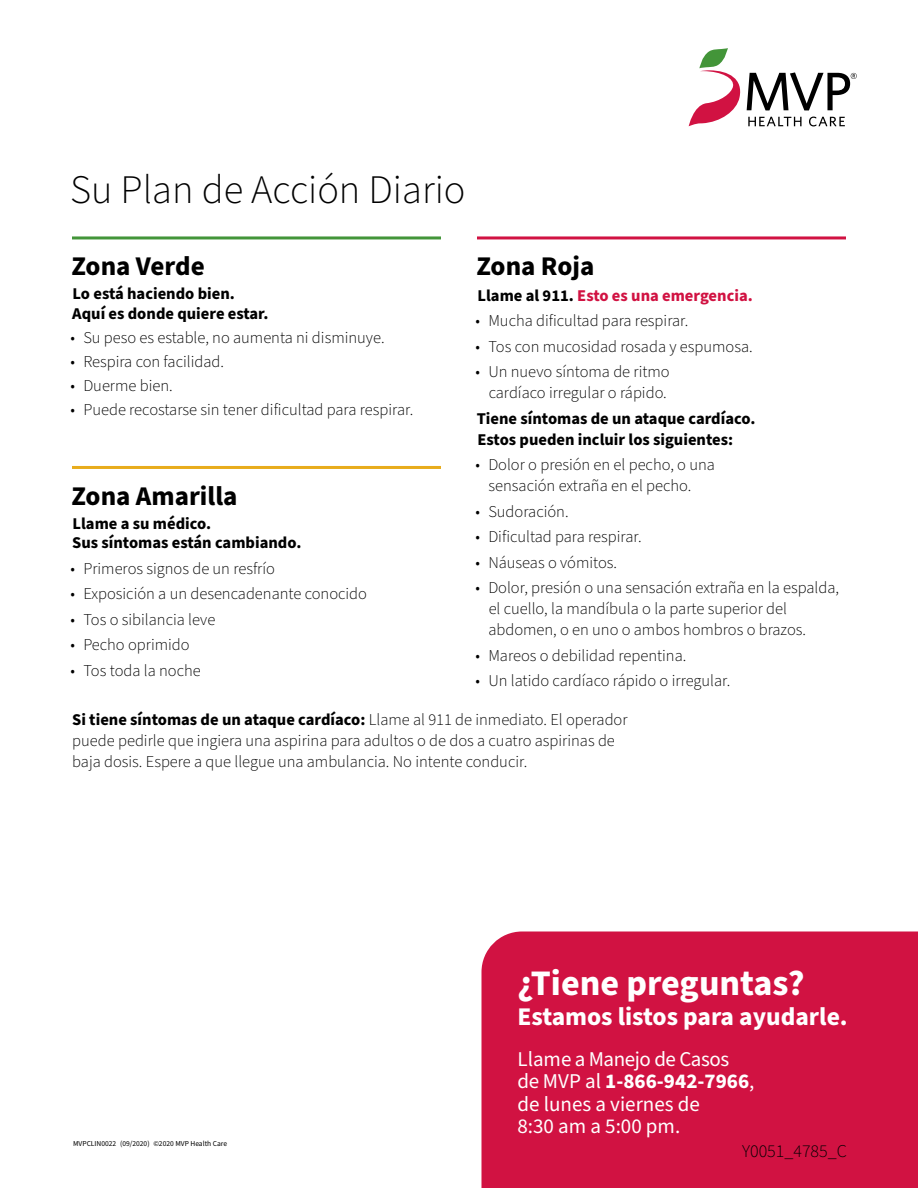
<style>
.page{position:relative;width:918px;height:1188px;background:#fff}
.page>*{position:absolute;margin:0;border:0;box-sizing:border-box;transform-origin:0 0}
.Digital_Headline_Lig{font:300 40.5px "Source Sans Pro";color:#000}
.t1{font:700 36px "Source Sans Pro";color:#fff}
.Rule_above{font:700 27px "Source Sans Pro";color:#000}
.t2{font:700 25.5px "Source Sans Pro";color:#fff}
.t3{font:21px/22.5px "Source Sans Pro";color:#fff}
.t4{font:300 18px "Source Sans Pro";color:#000}
.Digital_Text_Base{font:300 16.5px/21px "Source Sans Pro";color:#000}
.Digital_Text_Base-2{font:700 16.5px/19.5px "Source Sans Pro";color:#000}
.Digital_Text_Base-3{font:700 16.5px "Source Sans Pro";color:#d11242}
.t5{font:7.5px "Source Sans Pro";color:#000}
.s1{color:#000}
.s2{font-weight:700}
</style>
<div class="page">
<hr style="left:72px;top:236px;width:369px;height:3px;background:#439539">
<hr style="left:72px;top:466px;width:369px;height:3px;background:#e8ac1c">
<hr style="left:477px;top:236px;width:369px;height:3px;background:#d11242">
<div style="left:481px;top:932px;width:437px;height:256px;background:#d11242"></div>
<svg style="left:689px;top:48px;width:168px;height:78px"></svg>
<p class="Digital_Headline_Lig" style="left:70px;top:163px;width:397px">Su Plan de Acción Diario</p>
<p class="Rule_above" style="left:476px;top:248px;width:119px">Zona Roja</p>
<p class="Digital_Text_Base-3" style="left:478px;top:284px;width:277px"><span class="s1">Llame al 911.</span> Esto es una emergencia.</p>
<p class="Digital_Text_Base" style="left:476px;top:311px;width:214px">• Mucha dificultad para respirar.</p>
<p class="Digital_Text_Base" style="left:476px;top:337px;width:279px">• Tos con mucosidad rosada y espumosa.</p>
<p class="Digital_Text_Base" style="left:476px;top:362px;width:196px;text-align:right">• Un nuevo síntoma de ritmo cardíaco irregular o rápido.</p>
<p class="Digital_Text_Base-2" style="left:477px;top:408px;width:280px;line-height:21px">Tiene síntomas de un ataque cardíaco.<br>Estos pueden incluir los siguientes:</p>
<p class="Digital_Text_Base" style="left:489px;top:455px;width:228px;text-indent:-13px">• Dolor o presión en el pecho, o una sensación extraña en el pecho.</p>
<p class="Digital_Text_Base" style="left:476px;top:502px;width:95px">• Sudoración.</p>
<p class="Digital_Text_Base" style="left:476px;top:527px;width:168px">• Dificultad para respirar.</p>
<p class="Digital_Text_Base" style="left:476px;top:553px;width:143px">• Náuseas o vómitos.</p>
<p class="Digital_Text_Base" style="left:488px;top:578px;width:352px;text-indent:-13px">• Dolor, presión o una sensación extraña en la espalda, el cuello, la mandíbula o la parte superior del abdomen, o en uno o ambos hombros o brazos.</p>
<p class="Digital_Text_Base" style="left:476px;top:646px;width:212px">• Mareos o debilidad repentina.</p>
<p class="Digital_Text_Base" style="left:476px;top:671px;width:256px">• Un latido cardíaco rápido o irregular.</p>
<p class="Digital_Text_Base" style="left:72px;top:710px;width:557px"><span class="s2">Si tiene síntomas de un ataque cardíaco:</span> Llame al 911 de inmediato. El operador puede pedirle que ingiera una aspirina para adultos o de dos a cuatro aspirinas de baja dosis. Espere a que llegue una ambulancia. No intente conducir.</p>
<p class="Rule_above" style="left:71px;top:248px;width:135px">Zona Verde</p>
<p class="Digital_Text_Base-2" style="left:72px;top:285px;width:198px">Lo está haciendo bien.<br>Aquí es donde quiere estar.</p>
<p class="Digital_Text_Base" style="left:71px;top:328px;width:316px">• Su peso es estable, no aumenta ni disminuye.</p>
<p class="Digital_Text_Base" style="left:71px;top:352px;width:155px">• Respira con facilidad.</p>
<p class="Digital_Text_Base" style="left:71px;top:376px;width:104px">• Duerme bien.</p>
<p class="Digital_Text_Base" style="left:71px;top:400px;width:344px">• Puede recostarse sin tener dificultad para respirar.</p>
<p class="Rule_above" style="left:71px;top:478px;width:168px">Zona Amarilla</p>
<p class="Digital_Text_Base-2" style="left:72px;top:514px;width:231px">Llame a su médico.<br>Sus síntomas están cambiando.</p>
<p class="Digital_Text_Base" style="left:71px;top:559px;width:206px">• Primeros signos de un resfrío</p>
<p class="Digital_Text_Base" style="left:71px;top:584px;width:298px">• Exposición a un desencadenante conocido</p>
<p class="Digital_Text_Base" style="left:71px;top:610px;width:146px">• Tos o sibilancia leve</p>
<p class="Digital_Text_Base" style="left:71px;top:635px;width:121px">• Pecho oprimido</p>
<p class="Digital_Text_Base" style="left:71px;top:661px;width:132px">• Tos toda la noche</p>
<p class="t5" style="left:73px;top:1139px;width:155px">MVPCLIN0022 (09/2020) ©2020 MVP Health Care</p>
<p class="t1" style="left:518px;top:959px;width:289px">¿Tiene preguntas?</p>
<p class="t2" style="left:518px;top:1000px;width:332px">Estamos listos para ayudarle.</p>
<p class="t3" style="left:518px;top:1048px;width:238px">Llame a Manejo de Casos de MVP al <span class="s2">1-866-942-7966</span>, de lunes a viernes de<br>8:30 am a 5:00 pm.</p>
<p class="t4" style="left:742px;top:1139px;width:106px">Y0051_4785_C</p>
</div>
